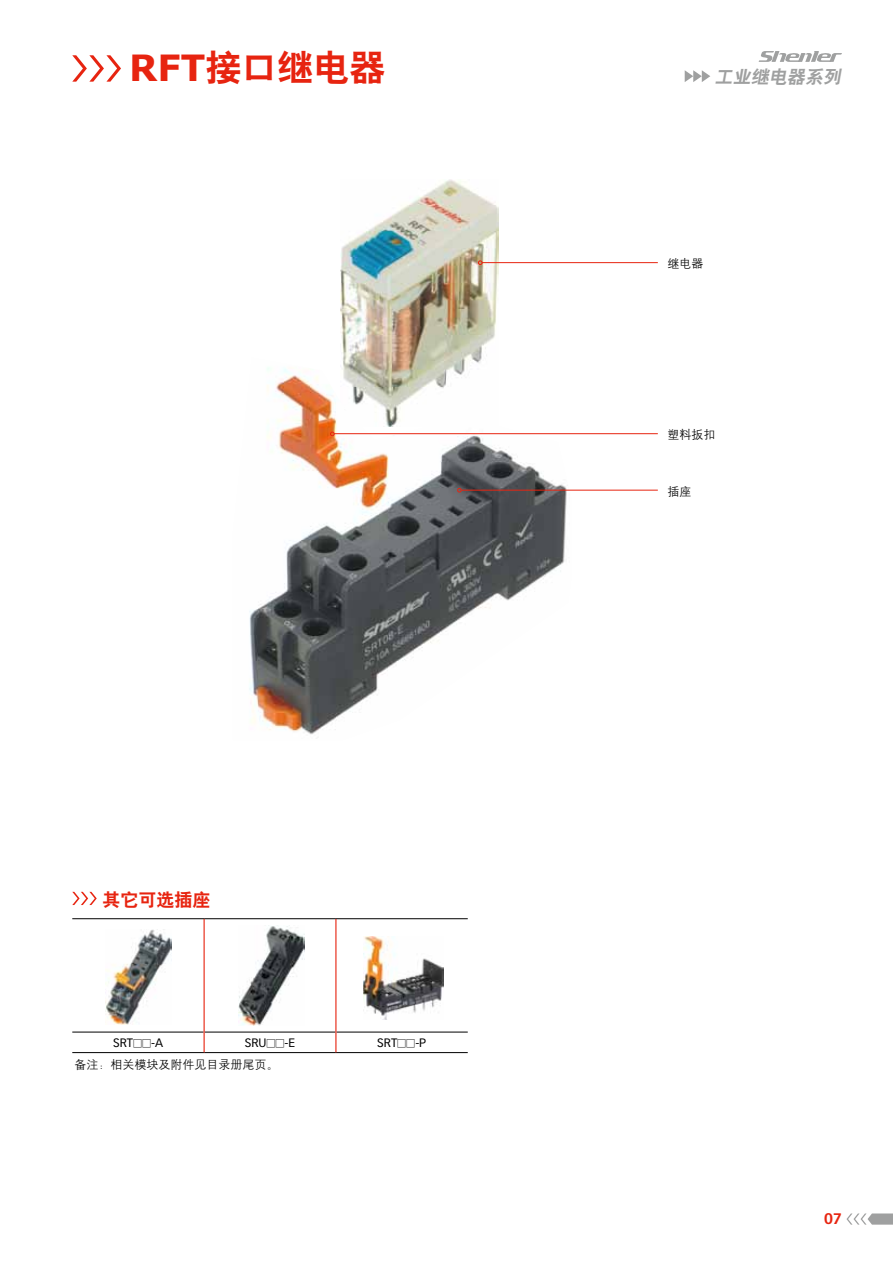
<style>
.page{position:relative;width:893px;height:1263px;background:#fff}
.page>*{position:absolute;margin:0;border:0;box-sizing:border-box;transform-origin:0 0}
.t1{font:36px "H Yb 2 gj";color:#e72410}
.t2{font:italic 18px "H Yb 2 gj";color:#9fa0a0}
.t3{font:18px "H Yb 2 gj";color:#e72410}
.t4{font:700 15px "Vectora LT Std";color:#e72410}
.t5{font:12px "H Yg 2 gj";color:#000}
.t6{font:12px "Vectora LT Std";color:#000}
.s1{font-family:"Verdana";font-weight:700}
.s2{font-family:"H Yg 2 gj";font-size:9px}
</style>
<div class="page">
<svg style="left:846px;top:1213px;width:47px;height:11px"></svg>
<svg style="left:685px;top:70px;width:25px;height:12px"></svg>
<svg style="left:759px;top:51px;width:83px;height:11px"></svg>
<img style="left:340px;top:179px;width:159px;height:179px">
<img style="left:249px;top:358px;width:323px;height:377px">
<svg style="left:72px;top:55px;width:49px;height:27px"></svg>
<hr style="left:72px;top:918px;width:132px;height:1px;background:#000">
<hr style="left:204px;top:918px;width:132px;height:1px;background:#000">
<hr style="left:336px;top:918px;width:132px;height:1px;background:#000">
<hr style="left:72px;top:1032px;width:132px;height:1px;background:#000">
<hr style="left:205px;top:1032px;width:130px;height:1px;background:#000">
<hr style="left:336px;top:1032px;width:132px;height:1px;background:#000">
<hr style="left:72px;top:1052px;width:132px;height:1px;background:#000">
<hr style="left:204px;top:1052px;width:132px;height:1px;background:#000">
<hr style="left:336px;top:1052px;width:132px;height:1px;background:#000">
<hr style="left:204px;top:919px;width:1px;height:113px;background:#e72410">
<hr style="left:335px;top:919px;width:1px;height:113px;background:#e72410">
<svg style="left:204px;top:1032px;width:1px;height:20px"></svg>
<svg style="left:335px;top:1032px;width:1px;height:20px"></svg>
<img style="left:105px;top:930px;width:67px;height:94px">
<img style="left:238px;top:925px;width:67px;height:100px">
<hr style="left:482px;top:262px;width:176px;height:1px;background:#e72410">
<hr style="left:461px;top:490px;width:197px;height:1px;background:#e72410">
<hr style="left:334px;top:433px;width:324px;height:1px;background:#e72410">
<svg style="left:478px;top:260px;width:5px;height:5px"></svg>
<svg style="left:457px;top:488px;width:5px;height:4px"></svg>
<svg style="left:330px;top:432px;width:5px;height:4px"></svg>
<svg style="left:72px;top:892px;width:25px;height:13px"></svg>
<img style="left:363px;top:936px;width:81px;height:84px">
<h1 class="t1" style="left:129px;top:50px;width:258px"><span class="s1">RFT</span>接口继电器</h1>
<h2 class="t3" style="left:102px;top:891px;width:109px">其它可选插座</h2>
<p class="t6" style="left:113px;top:1036px;width:52px">SRT<span class="s2">□□</span>-A</p>
<p class="t6" style="left:245px;top:1036px;width:52px">SRU<span class="s2">□□</span>-E</p>
<p class="t6" style="left:377px;top:1036px;width:51px">SRT<span class="s2">□□</span>-P</p>
<p class="t5" style="left:74px;top:1058px;width:205px">备注：相关模块及附件见目录册尾页。</p>
<h2 class="t2" style="left:715px;top:68px;width:131px">工业继电器系列</h2>
<p class="t5" style="left:668px;top:258px;width:37px">继电器</p>
<p class="t5" style="left:668px;top:428px;width:49px">塑料扳扣</p>
<p class="t5" style="left:668px;top:485px;width:25px">插座</p>
<p class="t4" style="left:824px;top:1210px;width:19px">07</p>
</div>
